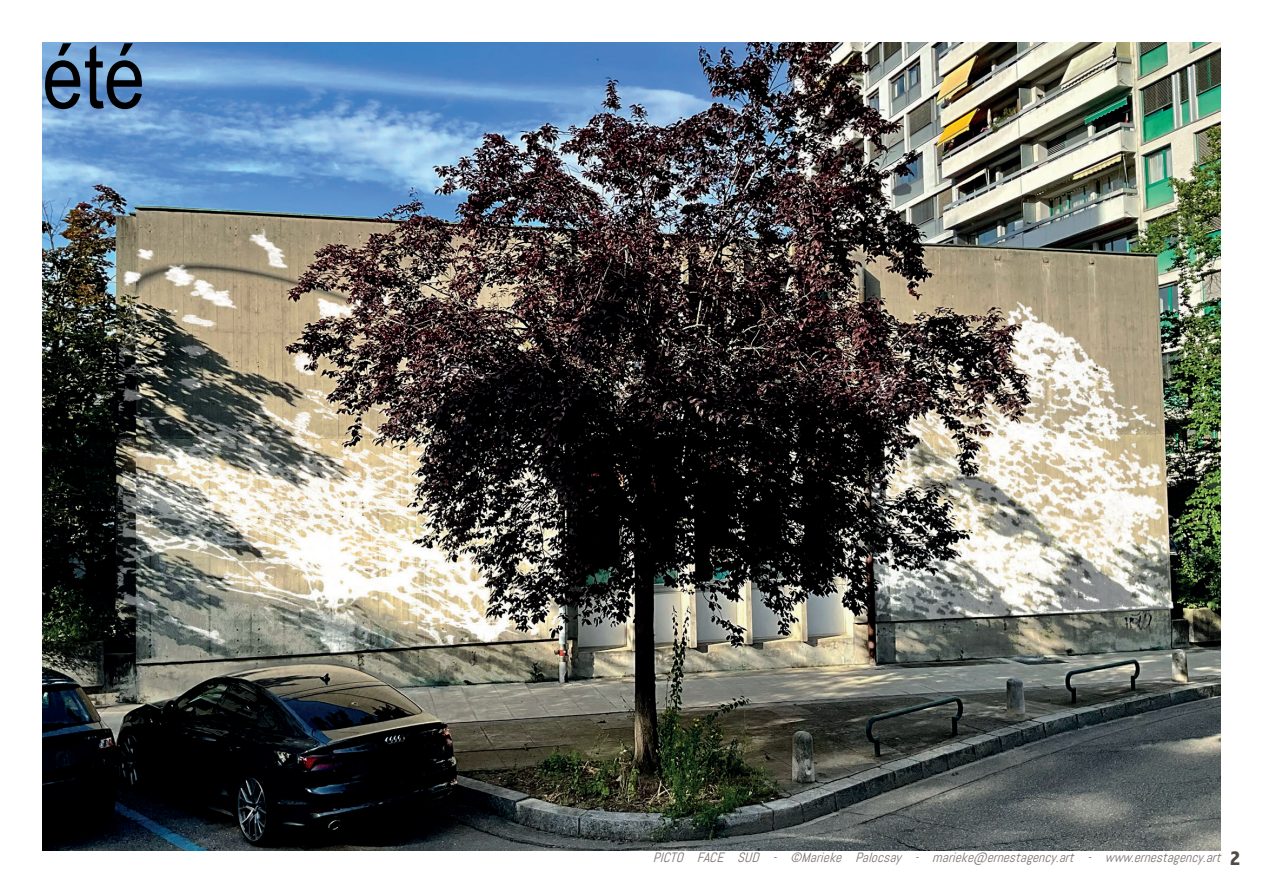
<style>
.page{position:relative;width:1263px;height:893px;background:#fff}
.page>*{position:absolute;margin:0;border:0;box-sizing:border-box;transform-origin:0 0}
.t1{font:90px "Arial Narrow";color:#000}
.t2{font:800 condensed 21px "Abadi";color:#524a47}
.t3{font:italic 13.5px "Abel";color:#79716f}
</style>
<div class="page">
<img style="left:43px;top:43px;width:1177px;height:807px">
<h1 class="t1" style="left:43px;top:10px;width:104px">été</h1>
<p class="t3" style="left:653px;top:849px;width:574px">PICTO FACE SUD - ©Marieke Palocsay - marieke@ernestagency.art - www.ernestagency.art</p>
<h2 class="t2" style="left:1230px;top:846px;width:12px">2</h2>
</div>
